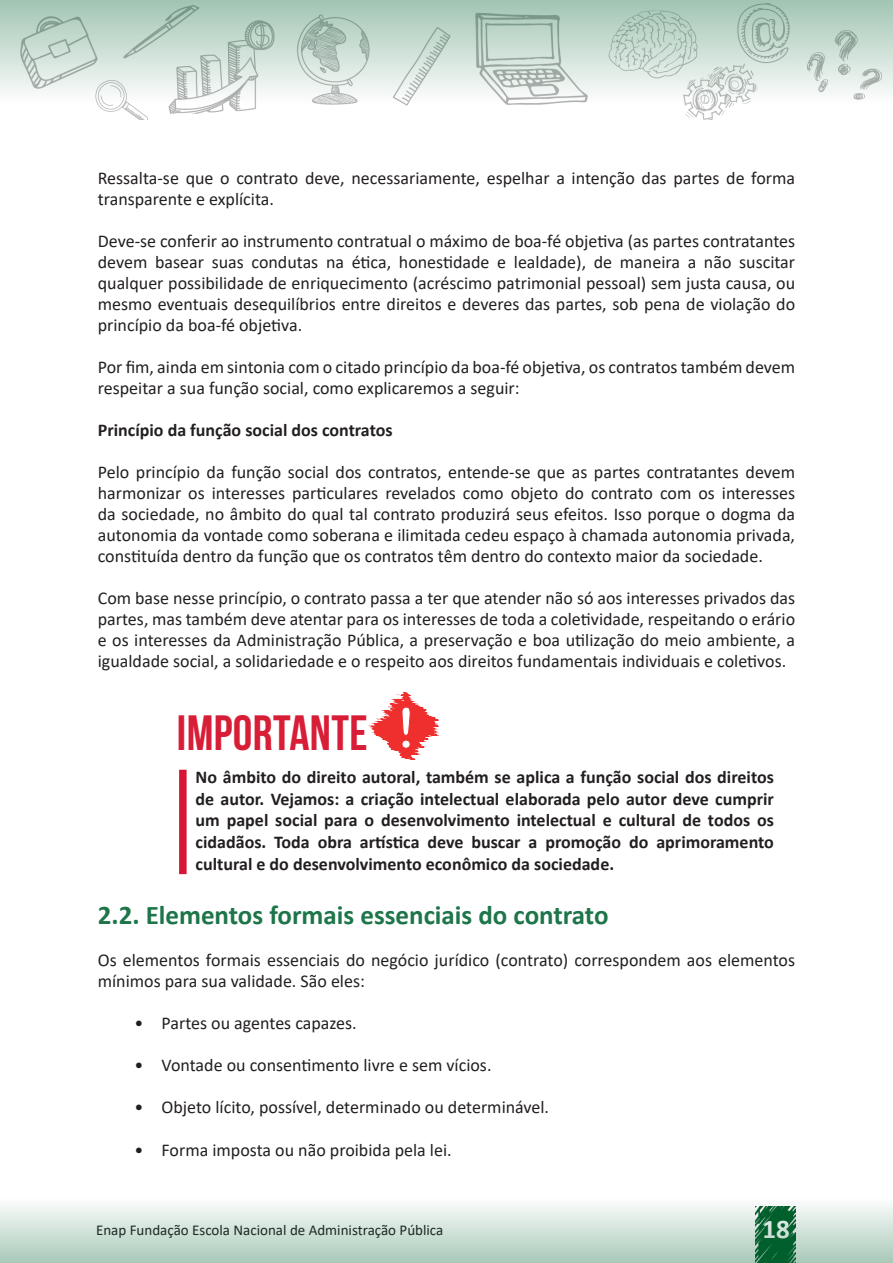
<style>
.page{position:relative;width:893px;height:1263px;background:#fff}
.page>*{position:absolute;margin:0;border:0;box-sizing:border-box;transform-origin:0 0}
.t1{font:49.5px "Bebas Neue";letter-spacing:.01em;color:#d81d37}
.Sub-titulo{font:700 27px "Calibri";color:#1d7549}
.t2{font:700 27px "Calibri";color:#fff}
.texto{font:18px/21px "Calibri";color:#231f20}
.Importante_texto{font:700 18px/21.6px "Calibri";color:#231f20;text-align:justify}
.Texto_negrito{font:700 18px "Calibri";color:#231f20}
.t3{font:15px "Calibri";color:#231f20}
</style>
<div class="page">
<svg style="left:0;top:0;width:893px;height:120px"></svg>
<svg style="left:0;top:1205px;width:893px;height:58px;background:#c5dad0"></svg>
<div style="left:179px;top:770px;width:8px;height:104px;background:#d71634"></div>
<svg style="left:371px;top:692px;width:67px;height:68px"></svg>
<p class="texto" style="left:98px;top:167px;width:699px">Ressalta-se que o contrato deve, necessariamente, espelhar a intenção das partes de forma transparente e explícita.</p>
<p class="texto" style="left:98px;top:230px;width:699px;text-align:justify">Deve-se conferir ao instrumento contratual o máximo de boa-fé objetiva (as partes contratantes devem basear suas condutas na ética, honestidade e lealdade), de maneira a não suscitar qualquer possibilidade de enriquecimento (acréscimo patrimonial pessoal) sem justa causa, ou mesmo eventuais desequilíbrios entre direitos e deveres das partes, sob pena de violação do princípio da boa-fé objetiva.</p>
<p class="texto" style="left:98px;top:356px;width:699px">Por fim, ainda em sintonia com o citado princípio da boa-fé objetiva, os contratos também devem respeitar a sua função social, como explicaremos a seguir:</p>
<p class="Texto_negrito" style="left:98px;top:417px;width:296px">Princípio da função social dos contratos</p>
<p class="texto" style="left:98px;top:461px;width:699px;text-align:justify">Pelo princípio da função social dos contratos, entende-se que as partes contratantes devem harmonizar os interesses particulares revelados como objeto do contrato com os interesses da sociedade, no âmbito do qual tal contrato produzirá seus efeitos. Isso porque o dogma da autonomia da vontade como soberana e ilimitada cedeu espaço à chamada autonomia privada, constituída dentro da função que os contratos têm dentro do contexto maior da sociedade.</p>
<p class="texto" style="left:98px;top:587px;width:699px;text-align:justify">Com base nesse princípio, o contrato passa a ter que atender não só aos interesses privados das partes, mas também deve atentar para os interesses de toda a coletividade, respeitando o erário e os interesses da Administração Pública, a preservação e boa utilização do meio ambiente, a igualdade social, a solidariedade e o respeito aos direitos fundamentais individuais e coletivos.</p>
<p class="t1" style="left:177px;top:706px;width:192px">IMPORTANTE</p>
<p class="Importante_texto" style="left:196px;top:766px;width:580px">No âmbito do direito autoral, também se aplica a função social dos direitos de autor. Vejamos: a criação intelectual elaborada pelo autor deve cumprir um papel social para o desenvolvimento intelectual e cultural de todos os cidadãos. Toda obra artística deve buscar a promoção do aprimoramento cultural e do desenvolvimento econômico da sociedade.</p>
<p class="Sub-titulo" style="left:98px;top:895px;width:512px">2.2. Elementos formais essenciais do contrato</p>
<p class="texto" style="left:98px;top:949px;width:699px">Os elementos formais essenciais do negócio jurídico (contrato) correspondem aos elementos mínimos para sua validade. São eles:</p>
<p class="texto" style="left:135px;top:1012px;width:224px">• Partes ou agentes capazes.</p>
<p class="texto" style="left:135px;top:1054px;width:358px">• Vontade ou consentimento livre e sem vícios.</p>
<p class="texto" style="left:135px;top:1096px;width:416px">• Objeto lícito, possível, determinado ou determinável.</p>
<p class="texto" style="left:135px;top:1139px;width:319px">• Forma imposta ou não proibida pela lei.</p>
<p class="t3" style="left:96px;top:1220px;width:349px">Enap Fundação Escola Nacional de Administração Pública</p>
<h2 class="t2" style="left:763px;top:1210px;width:29px">18</h2>
</div>
